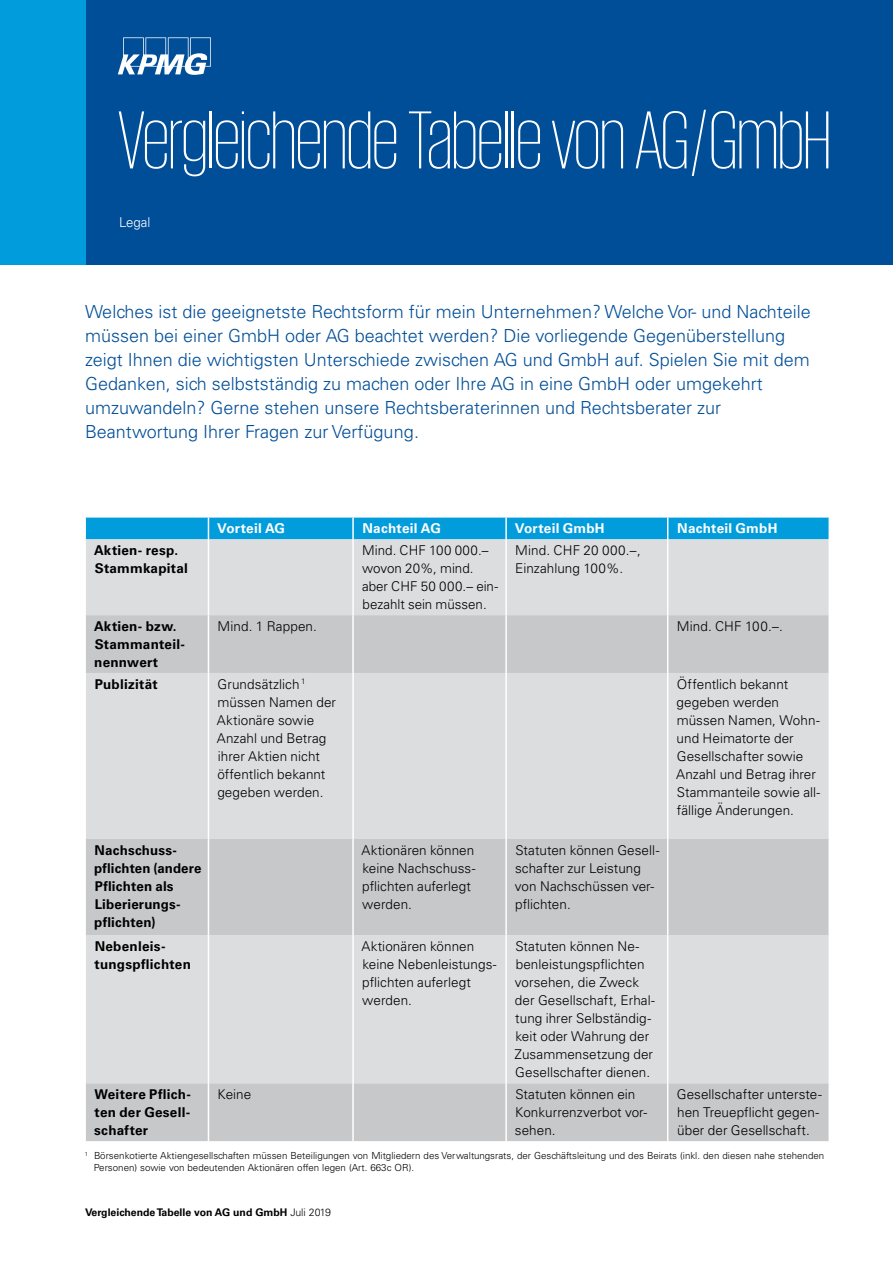
<style>
.page{position:relative;width:893px;height:1263px;background:#fff}
.page>*{position:absolute;margin:0;border:0;box-sizing:border-box;transform-origin:0 0}
.t1{font:200 84px "KPMG";letter-spacing:-.01em;color:#fff}
.t2{font:300 18px/24px "Univers LT Std";color:#004e98}
.t3{font:300 13.5px/18px "Univers LT Std";letter-spacing:.005em;color:#000}
.t4{font:700 13.5px/18px "Univers LT Std";letter-spacing:.015em;color:#000}
.t5{font:700 13.5px "Univers LT Std";letter-spacing:.015em;color:#fff}
.t6{font:300 13.5px "Univers LT Std";color:#fff}
.t7{font:700 10.5px "Univers LT Std";color:#000}
.t8{font:300 9.75px/12px "Univers LT Std";color:#000}
.s1{font-weight:300}
</style>
<div class="page">
<div style="left:86px;top:539px;width:742px;height:76px;background:#dcddde"></div>
<svg style="left:86px;top:615px;width:742px;height:320px;background:#d2d3d4"></svg>
<div style="left:86px;top:935px;width:742px;height:148px;background:#dcddde"></div>
<div style="left:86px;top:1083px;width:742px;height:58px;background:#c7c8ca"></div>
<div style="left:85px;top:518px;width:743px;height:21px;background:#009cdc"></div>
<hr style="left:208px;top:539px;width:1px;height:76px;background:#fff">
<hr style="left:352px;top:539px;width:2px;height:76px;background:#fff">
<hr style="left:505px;top:539px;width:2px;height:76px;background:#fff">
<hr style="left:667px;top:539px;width:1px;height:76px;background:#fff">
<hr style="left:208px;top:673px;width:1px;height:166px;background:#fff">
<hr style="left:352px;top:673px;width:2px;height:166px;background:#fff">
<hr style="left:505px;top:673px;width:2px;height:166px;background:#fff">
<hr style="left:667px;top:673px;width:1px;height:166px;background:#fff">
<hr style="left:208px;top:839px;width:1px;height:96px;background:#fff">
<hr style="left:352px;top:839px;width:2px;height:96px;background:#fff">
<hr style="left:505px;top:839px;width:2px;height:96px;background:#fff">
<hr style="left:667px;top:839px;width:1px;height:96px;background:#fff">
<hr style="left:208px;top:935px;width:1px;height:148px;background:#fff">
<hr style="left:352px;top:935px;width:2px;height:148px;background:#fff">
<hr style="left:505px;top:935px;width:2px;height:148px;background:#fff">
<hr style="left:667px;top:935px;width:1px;height:148px;background:#fff">
<hr style="left:208px;top:1083px;width:1px;height:58px;background:#fff">
<hr style="left:352px;top:1083px;width:2px;height:58px;background:#fff">
<hr style="left:505px;top:1083px;width:2px;height:58px;background:#fff">
<hr style="left:667px;top:1083px;width:1px;height:58px;background:#fff">
<hr style="left:208px;top:615px;width:1px;height:58px;background:#fff">
<hr style="left:352px;top:615px;width:2px;height:58px;background:#fff">
<hr style="left:505px;top:615px;width:2px;height:58px;background:#fff">
<hr style="left:667px;top:615px;width:1px;height:58px;background:#fff">
<div style="left:0;top:0;width:893px;height:264px;background:#004e98"></div>
<svg style="left:118px;top:37px;width:93px;height:38px"></svg>
<div style="left:0;top:0;width:85px;height:264px;background:#009cdc"></div>
<h1 class="t1" style="left:118px;top:100px;width:715px">Vergleichende Tabelle von AG / GmbH</h1>
<p class="t6" style="left:119px;top:214px;width:33px">Legal</p>
<p class="t2" style="left:85px;top:300px;width:727px">Welches ist die geeignetste Rechtsform für mein Unternehmen? Welche Vor- und Nachteile müssen bei einer GmbH oder AG beachtet werden? Die vorliegende Gegenüberstellung zeigt Ihnen die wichtigsten Unterschiede zwischen AG und GmbH auf. Spielen Sie mit dem Gedanken, sich selbstständig zu machen oder Ihre AG in eine GmbH oder umgekehrt umzuwandeln? Gerne stehen unsere Rechtsberaterinnen und Rechtsberater zur Beantwortung Ihrer Fragen zur Verfügung.</p>
<p class="t5" style="left:217px;top:521px;width:69px">Vorteil AG</p>
<p class="t5" style="left:363px;top:521px;width:80px">Nachteil AG</p>
<p class="t5" style="left:515px;top:521px;width:91px">Vorteil GmbH</p>
<p class="t5" style="left:677px;top:521px;width:102px">Nachteil GmbH</p>
<p class="t4" style="left:94px;top:541px;width:95px">Aktien- resp.<br>Stammkapital</p>
<p class="t3" style="left:362px;top:541px;width:138px">Mind. CHF 100 000.– wovon 20%, mind. aber CHF 50 000.– ein&shy;bezahlt sein müssen.</p>
<p class="t3" style="left:515px;top:541px;width:127px">Mind. CHF 20 000.–,<br>Einzahlung 100%.</p>
<p class="t4" style="left:94px;top:617px;width:92px">Aktien- bzw.<br>Stammanteil&shy;nennwert</p>
<p class="t3" style="left:218px;top:617px;width:101px">Mind. 1 Rappen.</p>
<p class="t3" style="left:677px;top:617px;width:107px">Mind. CHF 100.–.</p>
<p class="t4" style="left:95px;top:675px;width:64px">Publizität</p>
<p class="t3" style="left:217px;top:675px;width:121px">Grundsätzlich <sup>1 </sup>müssen Namen der<br>Aktionäre sowie<br>Anzahl und Betrag ihrer Aktien nicht öffentlich bekannt gegeben werden.</p>
<p class="t3" style="left:676px;top:675px;width:146px">Öffentlich bekannt gegeben werden müssen Namen, Wohn&shy;und Heimatorte der<br>Gesellschafter sowie<br>Anzahl und Betrag ihrer<br>Stammanteile sowie all&shy;fällige Änderungen.</p>
<p class="t4" style="left:94px;top:841px;width:109px">Nachschuss&shy;pflichten (andere<br>Pflichten als<br>Liberierungs&shy;pflichten)</p>
<p class="t3" style="left:361px;top:841px;width:116px">Aktionären können keine Nachschuss&shy;pflichten auferlegt werden.</p>
<p class="t3" style="left:515px;top:841px;width:146px">Statuten können Gesell&shy;schafter zur Leistung von Nachschüssen ver&shy;pflichten.</p>
<p class="t4" style="left:95px;top:938px;width:98px">Nebenleis&shy;tungspflichten</p>
<p class="t3" style="left:361px;top:937px;width:137px">Aktionären können keine Nebenleistungs&shy;pflichten auferlegt werden.</p>
<p class="t3" style="left:515px;top:937px;width:142px">Statuten können Ne&shy;benleistungspflichten vorsehen, die Zweck der Gesellschaft, Erhal&shy;tung ihrer Selbständig&shy;keit oder Wahrung der<br>Zusammensetzung der<br>Gesellschafter dienen.</p>
<p class="t4" style="left:94px;top:1085px;width:98px;text-align:justify">Weitere Pflich&shy;ten der Gesell&shy;schafter</p>
<p class="t3" style="left:218px;top:1085px;width:35px">Keine</p>
<p class="t3" style="left:515px;top:1085px;width:134px">Statuten können ein<br>Konkurrenzverbot vor&shy;sehen.</p>
<p class="t3" style="left:677px;top:1085px;width:146px">Gesellschafter unterste&shy;hen Treuepflicht gegen&shy;über der Gesellschaft.</p>
<p class="t8" style="left:94px;top:1149px;width:732px;text-indent:-9px"><sup>1</sup> Börsenkotierte Aktiengesellschaften müssen Beteiligungen von Mitgliedern des Verwaltungsrats, der Geschäftsleitung und des Beirats (inkl. den diesen nahe stehenden<br>Personen) sowie von bedeutenden Aktionären offen legen (Art. 663c OR).</p>
<p class="t7" style="left:85px;top:1206px;width:247px">Vergleichende Tabelle von AG und GmbH <span class="s1">Juli 2019</span></p>
</div>
